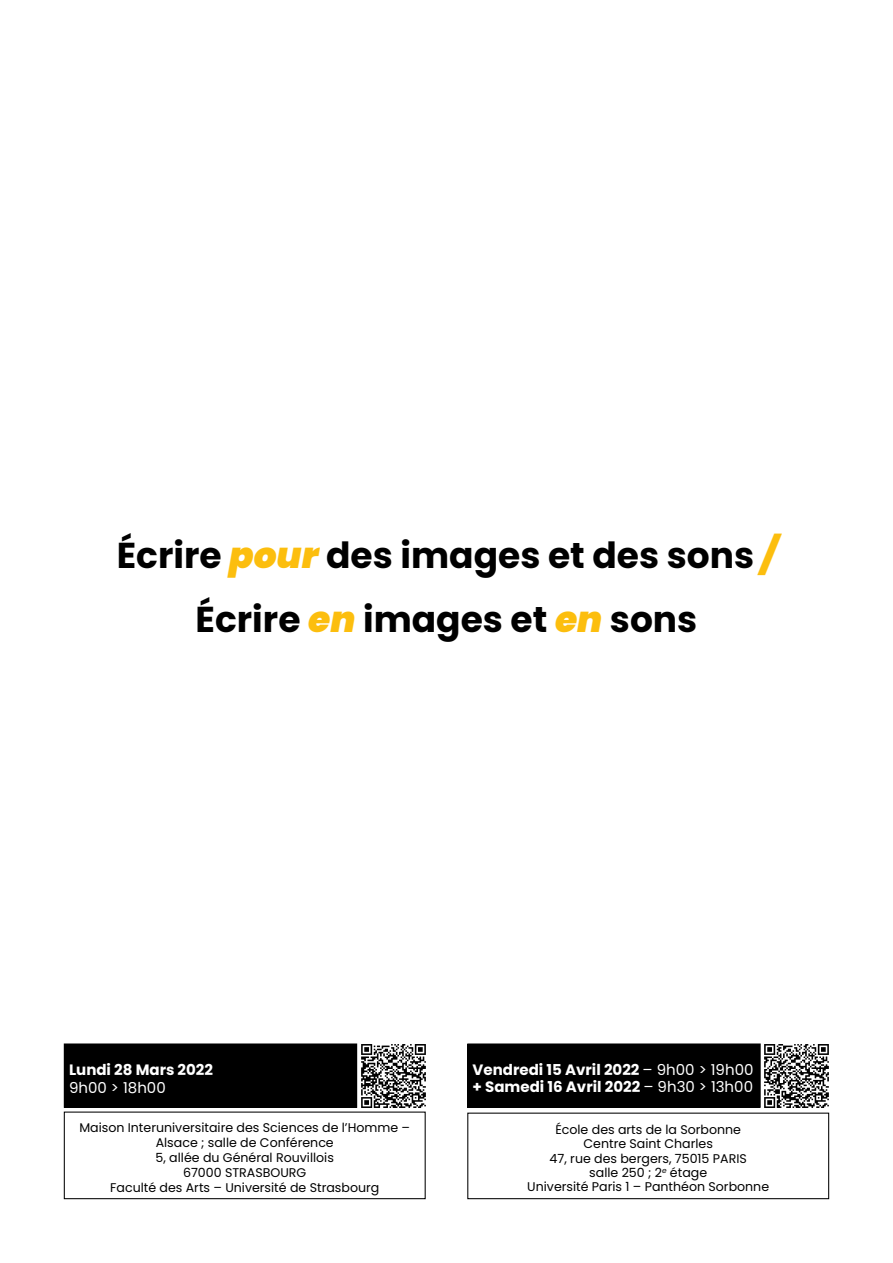
<style>
.page{position:relative;width:893px;height:1263px;background:#fff}
.page>*{position:absolute;margin:0;border:0;box-sizing:border-box;transform-origin:0 0}
.t1{font:700 36px/63.2px "Poppins";color:#000;text-align:center}
.t2{font:700 15px/17.2px "Poppins";color:#fff}
.t3{font:15px "Poppins";color:#fff}
.t4{font:12.6px/14.5px "Poppins";color:#000;text-align:center}
.s1{font-weight:900;font-style:italic;color:#fcbe0e}
.s2{font-weight:400}
</style>
<div class="page">
<img style="left:357px;top:1043px;width:69px;height:65px">
<img style="left:764px;top:1044px;width:66px;height:71px">
<div style="left:467px;top:1112px;width:362px;height:87px;border:1px solid #000"></div>
<div style="left:64px;top:1044px;width:293px;height:63px;background:#000"></div>
<div style="left:64px;top:1043px;width:293px;height:65px;border:1px solid #000"></div>
<div style="left:468px;top:1044px;width:292px;height:63px;background:#000"></div>
<div style="left:467px;top:1043px;width:294px;height:65px;border:1px solid #000"></div>
<div style="left:64px;top:1111px;width:362px;height:88px;border:1px solid #000"></div>
<h1 class="t1" style="left:117px;top:524px;width:661px">Écrire <span class="s1">pour</span> des images et des sons <span class="s1">/<br></span>Écrire <span class="s1">en</span> images et <span class="s1">en</span> sons</h1>
<p class="t2" style="left:69px;top:1061px;width:146px">Lundi 28 Mars 2022</p>
<p class="t3" style="left:69px;top:1078px;width:98px">9h00 &gt; 18h00</p>
<p class="t4" style="left:79px;top:1120px;width:332px;line-height:15.1px">Maison Interuniversitaire des Sciences de l’Homme – Alsace ; salle de Conférence<br>5, allée du Général Rouvillois<br>67000 STRASBOURG<br>Faculté des Arts – Université de Strasbourg</p>
<p class="t2" style="left:473px;top:1061px;width:282px">Vendredi 15 Avril 2022 <span class="s2">– 9h00 &gt; 19h00 </span>+ Samedi 16 Avril 2022 <span class="s2">– 9h30 &gt; 13h00</span></p>
<p class="t4" style="left:527px;top:1122px;width:243px">École des arts de la Sorbonne<br>Centre Saint Charles<br>47, rue des bergers, 75015 PARIS<br>salle 250 ; 2<sup>e</sup> étage<br>Université Paris 1 – Panthéon Sorbonne</p>
</div>
